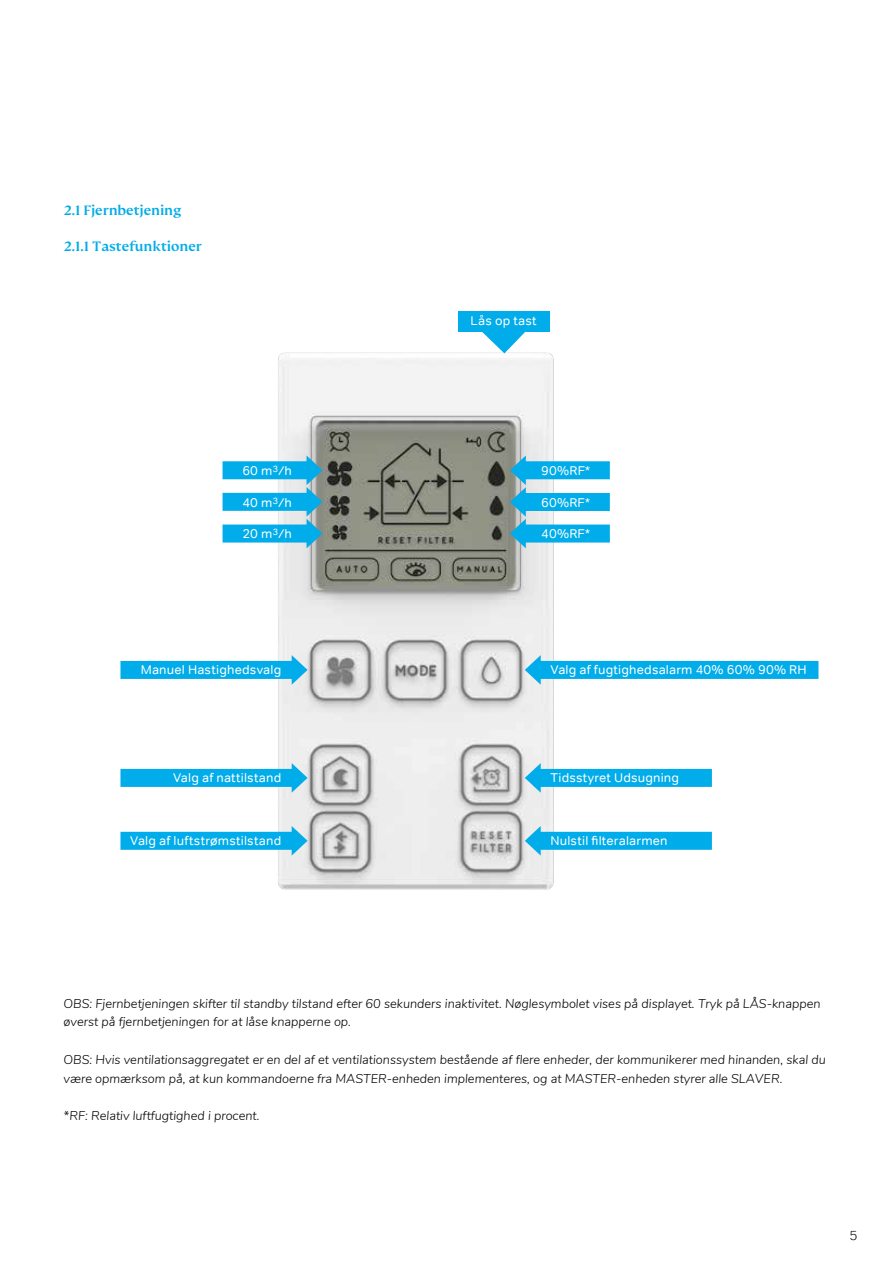
<style>
.page{position:relative;width:893px;height:1263px;background:#fff}
.page>*{position:absolute;margin:0;border:0;box-sizing:border-box;transform-origin:0 0}
.t1{font:500 15px "FS Kim";color:#00ace9}
.t2{font:300 13.5px "Tondo";color:#000}
.t3{font:italic 300 12.75px/18.8px "Nunito";color:#000}
.t4{font:12.75px "Tondo";letter-spacing:.015em;color:#fff}
</style>
<div class="page">
<div style="left:458px;top:311px;width:91px;height:21px;background:#00ace9"></div>
<img style="left:276px;top:352px;width:281px;height:538px">
<svg style="left:481px;top:332px;width:46px;height:21px"></svg>
<div style="left:520px;top:461px;width:90px;height:18px;background:#00ace9"></div>
<div style="left:520px;top:524px;width:90px;height:18px;background:#00ace9"></div>
<div style="left:520px;top:493px;width:90px;height:18px;background:#00ace9"></div>
<svg style="left:510px;top:455px;width:16px;height:93px"></svg>
<div style="left:223px;top:524px;width:90px;height:18px;background:#00ace9"></div>
<div style="left:223px;top:461px;width:90px;height:18px;background:#00ace9"></div>
<div style="left:120px;top:661px;width:178px;height:18px;background:#00ace9"></div>
<svg style="left:292px;top:655px;width:16px;height:30px"></svg>
<div style="left:535px;top:769px;width:177px;height:18px;background:#00ace9"></div>
<svg style="left:525px;top:763px;width:16px;height:30px"></svg>
<div style="left:535px;top:661px;width:283px;height:18px;background:#00ace9"></div>
<svg style="left:525px;top:655px;width:16px;height:30px"></svg>
<div style="left:535px;top:832px;width:177px;height:18px;background:#00ace9"></div>
<svg style="left:525px;top:826px;width:16px;height:29px"></svg>
<div style="left:120px;top:769px;width:178px;height:18px;background:#00ace9"></div>
<svg style="left:292px;top:763px;width:16px;height:30px"></svg>
<div style="left:120px;top:832px;width:178px;height:18px;background:#00ace9"></div>
<svg style="left:292px;top:826px;width:16px;height:29px"></svg>
<div style="left:223px;top:493px;width:90px;height:18px;background:#00ace9"></div>
<svg style="left:307px;top:455px;width:15px;height:93px"></svg>
<p class="t1" style="left:64px;top:202px;width:119px">2.1 Fjernbetjening</p>
<p class="t1" style="left:64px;top:238px;width:139px">2.1.1 Tastefunktioner</p>
<p class="t4" style="left:471px;top:313px;width:68px">Lås op tast</p>
<p class="t4" style="left:242px;top:463px;width:51px">60 m<sup>3</sup>/h</p>
<p class="t4" style="left:242px;top:494px;width:51px">40 m<sup>3</sup>/h</p>
<p class="t4" style="left:243px;top:526px;width:51px">20 m<sup>3</sup>/h</p>
<p class="t4" style="left:541px;top:463px;width:50px">90%RF*</p>
<p class="t4" style="left:541px;top:494px;width:50px">60%RF*</p>
<p class="t4" style="left:541px;top:526px;width:50px">40%RF*</p>
<p class="t4" style="left:141px;top:661px;width:142px">Manuel Hastighedsvalg</p>
<p class="t4" style="left:550px;top:661px;width:258px">Valg af fugtighedsalarm 40% 60% 90% RH</p>
<p class="t4" style="left:173px;top:770px;width:110px">Valg af nattilstand</p>
<p class="t4" style="left:550px;top:770px;width:130px">Tidsstyret Udsugning</p>
<p class="t4" style="left:130px;top:832px;width:153px">Valg af luftstrømstilstand</p>
<p class="t4" style="left:550px;top:832px;width:119px">Nulstil filteralarmen</p>
<p class="t3" style="left:64px;top:993px;width:758px">OBS: Fjernbetjeningen skifter til standby tilstand efter 60 sekunders inaktivitet. Nøglesymbolet vises på displayet. Tryk på LÅS-knappen øverst på fjernbetjeningen for at låse knapperne op.</p>
<p class="t3" style="left:64px;top:1049px;width:764px">OBS: Hvis ventilationsaggregatet er en del af et ventilationssystem bestående af flere enheder, der kommunikerer med hinanden, skal du være opmærksom på, at kun kommandoerne fra MASTER-enheden implementeres, og at MASTER-enheden styrer alle SLAVER.</p>
<p class="t3" style="left:64px;top:1105px;width:197px">*RF: Relativ luftfugtighed i procent.</p>
<p class="t2" style="left:849px;top:1227px;width:10px">5</p>
</div>
